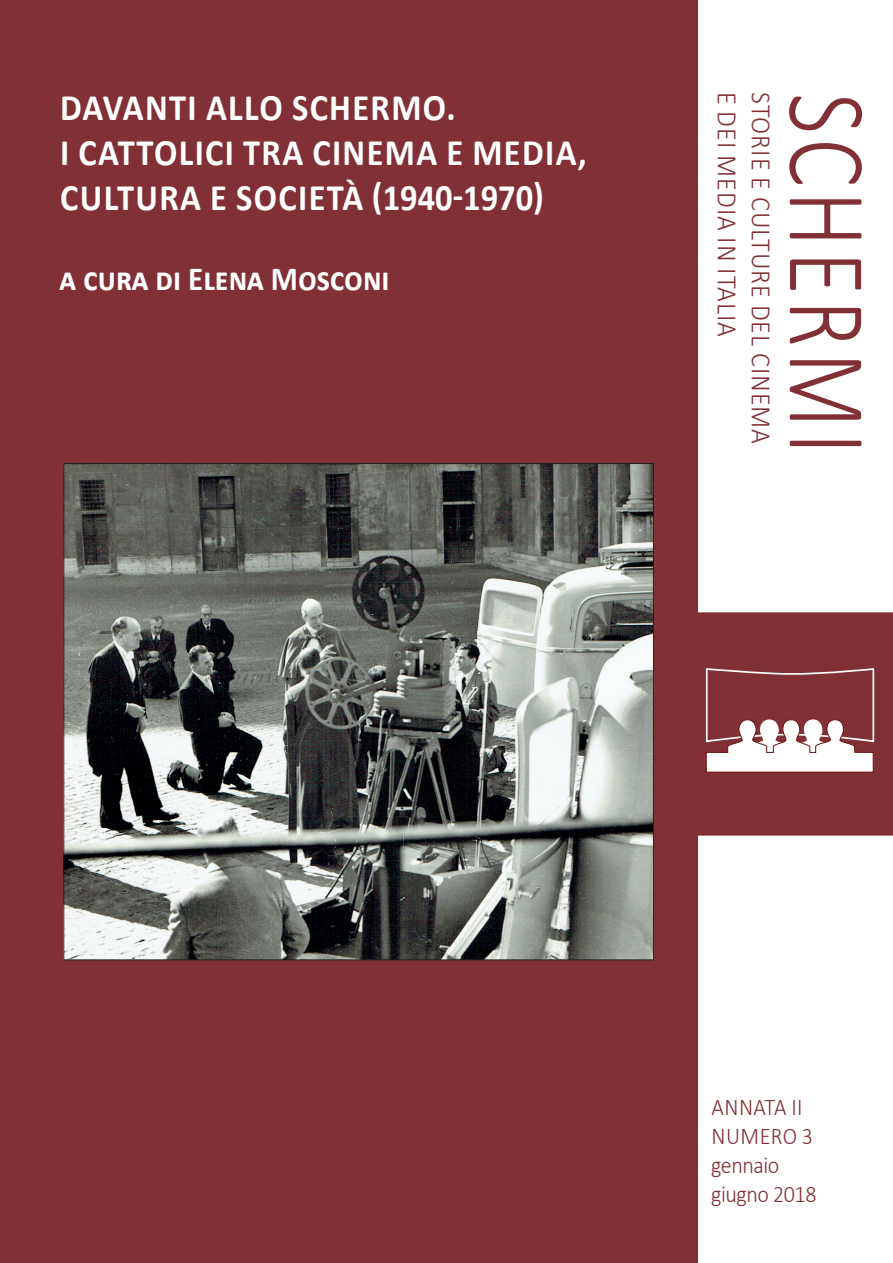
<style>
.page{position:relative;width:893px;height:1263px;background:#fff}
.page>*{position:absolute;margin:0;border:0;box-sizing:border-box;transform-origin:0 0}
.t1{font:300 112.5px "Calibri";letter-spacing:.05em;color:#813035;scale:.8 1}
.t2{font:700 37.5px/45px "Calibri";letter-spacing:.04em;color:#fff;scale:.92 1}
.t3{font:700 33.75px "Calibri";color:#fff;scale:.92 1}
.t4{font:300 28.35px "Calibri";letter-spacing:.035em;color:#813035;scale:.92 1}
.t5{font:300 24px/28.8px "Calibri";letter-spacing:-.02em;color:#813035;scale:.92 1}
</style>
<div class="page">
<div style="left:698px;top:612px;width:195px;height:224px;background:#813035"></div>
<div style="left:0;top:0;width:698px;height:1263px;background:#813035"></div>
<svg style="left:705px;top:667px;width:170px;height:106px"></svg>
<img style="left:66px;top:465px;width:586px;height:493px">
<p class="t2" style="left:60px;top:85px;width:574px">DAVANTI ALLO SCHERMO.<br>I CATTOLICI TRA CINEMA E MEDIA,<br>CULTURA E SOCIETÀ (1940-1970)</p>
<p class="t3" style="left:60px;top:257px;width:360px">a cura di Elena Mosconi</p>
<p class="t4" style="left:745px;top:92px;width:267px;rotate:90deg">E DEI MEDIA IN ITALIA</p>
<p class="t4" style="left:779px;top:92px;width:384px;rotate:90deg">STORIE E CULTURE DEL CINEMA</p>
<h1 class="t1" style="left:897px;top:93px;width:453px;rotate:90deg">SCHERMI</h1>
<p class="t5" style="left:711px;top:1092px;width:116px">ANNATA II<br>NUMERO 3 gennaio giugno 2018</p>
</div>
